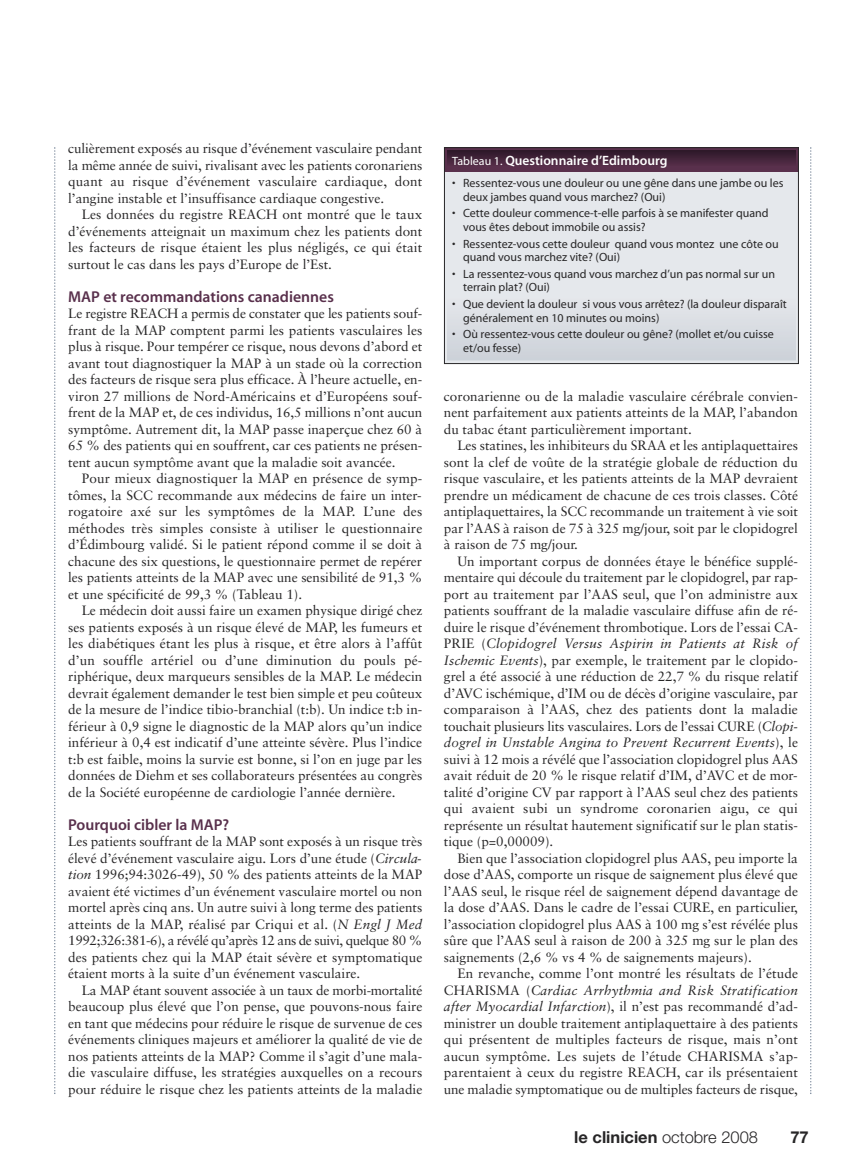
<style>
.page{position:relative;width:864px;height:1175px;background:#fff}
.page>*{position:absolute;margin:0;border:0;box-sizing:border-box;transform-origin:0 0}
.t1{font:700 16.5px "Helvetica Neue";color:#272627}
.t2{font:15.75px "Myriad MM 565 600";color:#59304c}
.t3{font:13.5px/16.5px "Sabon";color:#272627;text-align:justify}
.t4{font:13.5px "Myriad MM 565 600";color:#fff}
.t5{font:12px/13.5px "Myriad MM 400 600";color:#272627}
.s1{font-style:italic}
.s2{font-family:"Myriad MM 400 600";font-size:12px}
.s3{font-weight:300}
</style>
<div class="page">
<svg style="left:54px;top:147px;width:2px;height:947px"></svg>
<svg style="left:810px;top:147px;width:2px;height:947px"></svg>
<svg style="left:444px;top:147px;width:354px;height:216px;background:#e0e4e8"></svg>
<svg style="left:444px;top:147px;width:354px;height:25px;background:#48263e"></svg>
<div style="left:444px;top:147px;width:355px;height:217px;border:1px solid #272627"></div>
<p class="t3" style="left:68px;top:141px;width:356px">culièrement exposés au risque d’événement vasculaire pendant la même année de suivi, rivalisant avec les patients coronariens quant au risque d’événement vasculaire cardiaque, dont l’angine instable et l’insuffisance cardiaque congestive.</p>
<p class="t3" style="left:68px;top:207px;width:356px;text-indent:14px">Les données du registre REACH ont montré que le taux d’événements atteignait un maximum chez les patients dont les facteurs de risque étaient les plus négligés, ce qui était surtout le cas dans les pays d’Europe de l’Est.</p>
<p class="t2" style="left:68px;top:290px;width:267px">MAP et recommandations canadiennes</p>
<p class="t3" style="left:68px;top:306px;width:356px">Le registre REACH a permis de constater que les patients souf&shy;frant de la MAP comptent parmi les patients vasculaires les plus à risque. Pour tempérer ce risque, nous devons d’abord et avant tout diagnostiquer la MAP à un stade où la correction des facteurs de risque sera plus efficace. À l’heure actuelle, en&shy;viron 27 millions de Nord-Américains et d’Européens souf&shy;frent de la MAP et, de ces individus, 16,5 millions n’ont aucun symptôme. Autrement dit, la MAP passe inaperçue chez 60 à 65 % des patients qui en souffrent, car ces patients ne présen&shy;tent aucun symptôme avant que la maladie soit avancée.</p>
<p class="t3" style="left:68px;top:471px;width:356px;text-indent:14px">Pour mieux diagnostiquer la MAP en présence de symp&shy;tômes, la SCC recommande aux médecins de faire un inter&shy;rogatoire axé sur les symptômes de la MAP. L’une des méthodes très simples consiste à utiliser le questionnaire d’Édimbourg validé. Si le patient répond comme il se doit à chacune des six questions, le questionnaire permet de repérer les patients atteints de la MAP avec une sensibilité de 91,3 % et une spécificité de 99,3 % (Tableau 1).</p>
<p class="t3" style="left:68px;top:603px;width:356px;text-indent:14px">Le médecin doit aussi faire un examen physique dirigé chez ses patients exposés à un risque élevé de MAP, les fumeurs et les diabétiques étant les plus à risque, et être alors à l’affût d’un souffle artériel ou d’une diminution du pouls pé&shy;riphérique, deux marqueurs sensibles de la MAP. Le médecin devrait également demander le test bien simple et peu coûteux de la mesure de l’indice tibio-branchial (t:b). Un indice t:b in&shy;férieur à 0,9 signe le diagnostic de la MAP alors qu’un indice inférieur à 0,4 est indicatif d’une atteinte sévère. Plus l’indice t:b est faible, moins la survie est bonne, si l’on en juge par les données de Diehm et ses collaborateurs présentées au congrès de la Société européenne de cardiologie l’année dernière.</p>
<p class="t2" style="left:68px;top:818px;width:163px">Pourquoi cibler la MAP?</p>
<p class="t3" style="left:68px;top:834px;width:356px">Les patients souffrant de la MAP sont exposés à un risque très élevé d’événement vasculaire aigu. Lors d’une étude (<span class="s1">Circula&shy;tion</span> 1996;94:3026-49), 50 % des patients atteints de la MAP avaient été victimes d’un événement vasculaire mortel ou non mortel après cinq ans. Un autre suivi à long terme des patients atteints de la MAP, réalisé par Criqui et al. (<span class="s1">N Engl J Med </span>1992;326:381-6), a révélé qu’après 12 ans de suivi, quelque 80 % des patients chez qui la MAP était sévère et symptomatique étaient morts à la suite d’un événement vasculaire.</p>
<p class="t3" style="left:68px;top:983px;width:356px;text-indent:14px">La MAP étant souvent associée à un taux de morbi-mortalité beaucoup plus élevé que l’on pense, que pouvons-nous faire en tant que médecins pour réduire le risque de survenue de ces événements cliniques majeurs et améliorer la qualité de vie de nos patients atteints de la MAP? Comme il s’agit d’une mala - die vasculaire diffuse, les stratégies auxquelles on a recours pour réduire le risque chez les patients atteints de la maladie</p>
<p class="t4" style="left:452px;top:155px;width:217px"><span class="s2">Tableau 1.</span> Questionnaire d’Edimbourg</p>
<p class="t5" style="left:463px;top:177px;width:322px;text-indent:-11px">• Ressentez-vous une douleur ou une gêne dans une jambe ou les deux jambes quand vous marchez? (Oui)</p>
<p class="t5" style="left:463px;top:207px;width:307px;text-indent:-11px">• Cette douleur commence-t-elle parfois à se manifester quand vous êtes debout immobile ou assis?</p>
<p class="t5" style="left:463px;top:238px;width:317px;text-indent:-11px">• Ressentez-vous cette douleur quand vous montez une côte ou quand vous marchez vite? (Oui)</p>
<p class="t5" style="left:463px;top:268px;width:313px;text-indent:-11px">• La ressentez-vous quand vous marchez d’un pas normal sur un terrain plat? (Oui)</p>
<p class="t5" style="left:463px;top:298px;width:325px;text-indent:-11px">• Que devient la douleur si vous vous arrêtez? (la douleur disparaît généralement en 10 minutes ou moins)</p>
<p class="t5" style="left:463px;top:328px;width:312px;text-indent:-11px">• Où ressentez-vous cette douleur ou gêne? (mollet et/ou cuisse et/ou fesse)</p>
<p class="t3" style="left:444px;top:389px;width:356px">coronarienne ou de la maladie vasculaire cérébrale convien&shy;nent parfaitement aux patients atteints de la MAP, l’abandon du tabac étant particulièrement important.</p>
<p class="t3" style="left:444px;top:438px;width:356px;text-indent:14px">Les statines, les inhibiteurs du SRAA et les antiplaquettaires sont la clef de voûte de la stratégie globale de réduction du risque vasculaire, et les patients atteints de la MAP devraient prendre un médicament de chacune de ces trois classes. Côté antiplaquettaires, la SCC recommande un traitement à vie soit par l’AAS à raison de 75 à 325 mg/jour, soit par le clopidogrel à raison de 75 mg/jour.</p>
<p class="t3" style="left:444px;top:554px;width:356px;text-indent:14px">Un important corpus de données étaye le bénéfice supplé&shy;mentaire qui découle du traitement par le clopidogrel, par rap&shy;port au traitement par l’AAS seul, que l’on administre aux patients souffrant de la maladie vasculaire diffuse afin de ré&shy;duire le risque d’événement thrombotique. Lors de l’essai CA-PRIE (<span class="s1">Clopidogrel Versus Aspirin in Patients at Risk of Ischemic Events</span>), par exemple, le traitement par le clopido&shy;grel a été associé à une réduction de 22,7 % du risque relatif d’AVC ischémique, d’IM ou de décès d’origine vasculaire, par comparaison à l’AAS, chez des patients dont la maladie touchait plusieurs lits vasculaires. Lors de l’essai CURE (<span class="s1">Clopi&shy;dogrel in Unstable Angina to Prevent Recurrent Events</span>), le suivi à 12 mois a révélé que l’association clopidogrel plus AAS avait réduit de 20 % le risque relatif d’IM, d’AVC et de mor&shy;talité d’origine CV par rapport à l’AAS seul chez des patients qui avaient subi un syndrome coronarien aigu, ce qui représente un résultat hautement significatif sur le plan statis&shy;tique (p=0,00009).</p>
<p class="t3" style="left:444px;top:851px;width:356px;text-indent:14px">Bien que l’association clopidogrel plus AAS, peu importe la dose d’AAS, comporte un risque de saignement plus élevé que l’AAS seul, le risque réel de saignement dépend davantage de la dose d’AAS. Dans le cadre de l’essai CURE, en particulier, l’association clopidogrel plus AAS à 100 mg s’est révélée plus sûre que l’AAS seul à raison de 200 à 325 mg sur le plan des saignements (2,6 % vs 4 % de saignements majeurs).</p>
<p class="t3" style="left:444px;top:966px;width:356px;text-indent:14px">En revanche, comme l’ont montré les résultats de l’étude CHARISMA (<span class="s1">Cardiac Arrhythmia and Risk Stratification after Myocardial Infarction</span>), il n’est pas recommandé d’ad&shy;ministrer un double traitement antiplaquettaire à des patients qui présentent de multiples facteurs de risque, mais n’ont aucun symptôme. Les sujets de l’étude CHARISMA s’ap&shy;parentaient à ceux du registre REACH, car ils présentaient une maladie symptomatique ou de multiples facteurs de risque,</p>
<p class="t1" style="left:574px;top:1131px;width:185px">le clinicien <span class="s3">octobre 2008</span></p>
<p class="t1" style="left:791px;top:1131px;width:19px">77</p>
</div>
